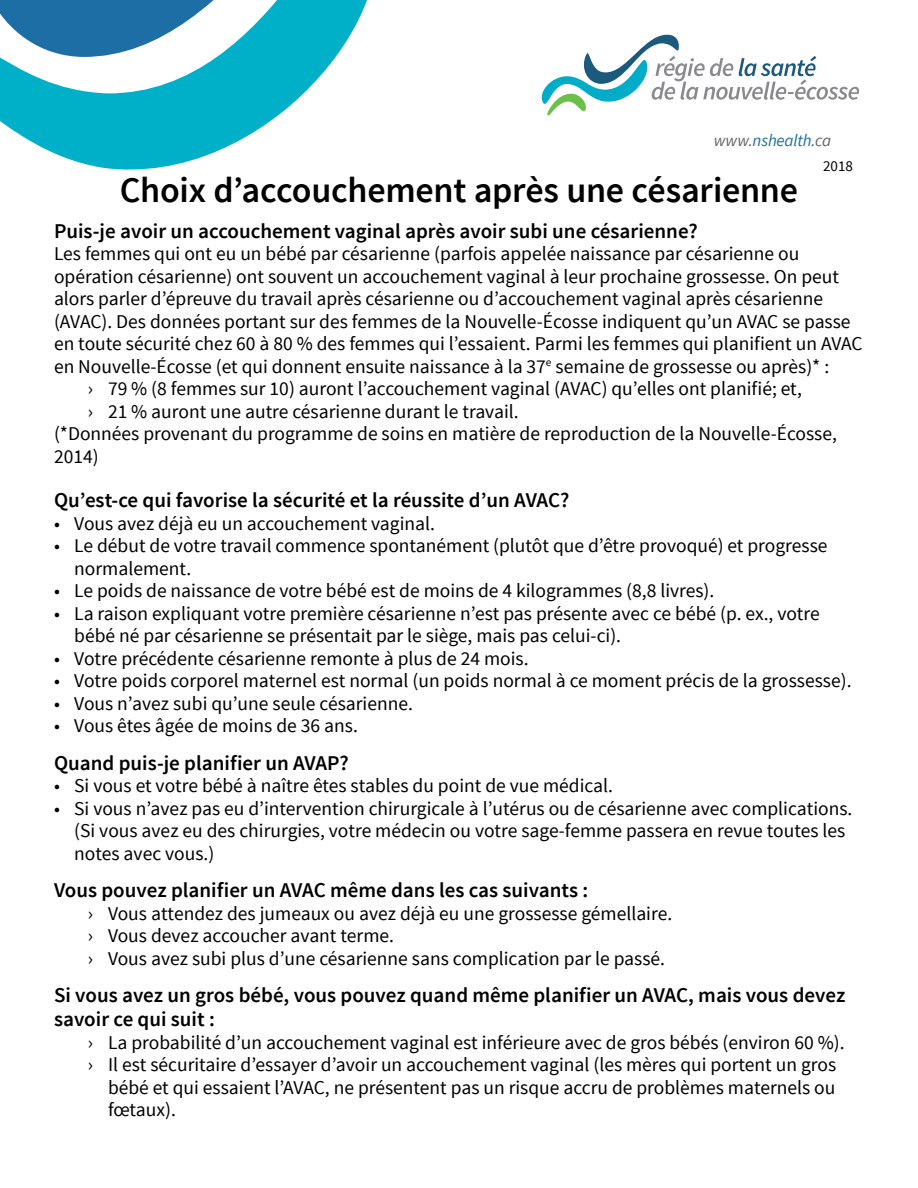
<style>
.page{position:relative;width:918px;height:1188px;background:#fff}
.page>*{position:absolute;margin:0;border:0;box-sizing:border-box;transform-origin:0 0}
.Pamphlet_Title{font:600 36px "Source Sans Pro";letter-spacing:-.005em;color:#000}
.Subheading__small{font:600 21px/24px "Source Sans Pro";color:#000}
.body_text{font:19.5px/22.5px "Source Sans Pro";color:#000}
.t1{font:italic 16.95px "Source Sans Pro";letter-spacing:-.01em;color:#1e6ea6}
.page{font:15px "Source Sans Pro";color:#000}
.s1{color:#636466}
</style>
<div class="page">
<svg style="left:541px;top:34px;width:318px;height:82px"></svg>
<svg style="left:0;top:0;width:367px;height:170px"></svg>
<p class="t1" style="left:714px;top:130px;width:119px"><span class="s1">www.</span>nshealth<span class="s1">.ca</span></p>
<p class="page" style="left:823px;top:157px;width:31px">2018</p>
<p class="Pamphlet_Title" style="left:120px;top:167px;width:680px">Choix d’accouchement après une césarienne</p>
<p class="Subheading__small" style="left:54px;top:220px;width:645px">Puis-je avoir un accouchement vaginal après avoir subi une césarienne?</p>
<p class="body_text" style="left:54px;top:243px;width:810px">Les femmes qui ont eu un bébé par césarienne (parfois appelée naissance par césarienne ou opération césarienne) ont souvent un accouchement vaginal à leur prochaine grossesse. On peut alors parler d’épreuve du travail après césarienne ou d’accouchement vaginal après césarienne (AVAC). Des données portant sur des femmes de la Nouvelle-Écosse indiquent qu’un AVAC se passe en toute sécurité chez 60 à 80 % des femmes qui l’essaient. Parmi les femmes qui planifient un AVAC en Nouvelle-Écosse (et qui donnent ensuite naissance à la 37<sup>e</sup> semaine de grossesse ou après)* :</p>
<p class="body_text" style="left:88px;top:378px;width:716px">› 79 % (8 femmes sur 10) auront l’accouchement vaginal (AVAC) qu’elles ont planifié; et,</p>
<p class="body_text" style="left:88px;top:401px;width:432px">› 21 % auront une autre césarienne durant le travail.</p>
<p class="body_text" style="left:54px;top:423px;width:784px">(*Données provenant du programme de soins en matière de reproduction de la Nouvelle-Écosse,<br>2014)</p>
<p class="Subheading__small" style="left:54px;top:489px;width:517px">Qu’est-ce qui favorise la sécurité et la réussite d’un AVAC?</p>
<p class="body_text" style="left:54px;top:512px;width:383px">• Vous avez déjà eu un accouchement vaginal.</p>
<p class="body_text" style="left:74px;top:535px;width:755px;text-indent:-20px">• Le début de votre travail commence spontanément (plutôt que d’être provoqué) et progresse normalement.</p>
<p class="body_text" style="left:54px;top:580px;width:662px">• Le poids de naissance de votre bébé est de moins de 4 kilogrammes (8,8 livres).</p>
<p class="body_text" style="left:74px;top:602px;width:747px;text-indent:-20px">• La raison expliquant votre première césarienne n’est pas présente avec ce bébé (p. ex., votre bébé né par césarienne se présentait par le siège, mais pas celui-ci).</p>
<p class="body_text" style="left:54px;top:647px;width:476px">• Votre précédente césarienne remonte à plus de 24 mois.</p>
<p class="body_text" style="left:54px;top:670px;width:799px">• Votre poids corporel maternel est normal (un poids normal à ce moment précis de la grossesse).</p>
<p class="body_text" style="left:54px;top:692px;width:360px">• Vous n’avez subi qu’une seule césarienne.</p>
<p class="body_text" style="left:54px;top:715px;width:305px">• Vous êtes âgée de moins de 36 ans.</p>
<p class="Subheading__small" style="left:54px;top:751px;width:296px">Quand puis-je planifier un AVAP?</p>
<p class="body_text" style="left:54px;top:775px;width:561px">• Si vous et votre bébé à naître êtes stables du point de vue médical.</p>
<p class="body_text" style="left:74px;top:797px;width:780px;text-indent:-20px">• Si vous n’avez pas eu d’intervention chirurgicale à l’utérus ou de césarienne avec complications. (Si vous avez eu des chirurgies, votre médecin ou votre sage-femme passera en revue toutes les notes avec vous.)</p>
<p class="Subheading__small" style="left:54px;top:879px;width:536px">Vous pouvez planifier un AVAC même dans les cas suivants :</p>
<p class="body_text" style="left:88px;top:902px;width:586px">› Vous attendez des jumeaux ou avez déjà eu une grossesse gémellaire.</p>
<p class="body_text" style="left:88px;top:925px;width:308px">› Vous devez accoucher avant terme.</p>
<p class="body_text" style="left:88px;top:947px;width:579px">› Vous avez subi plus d’une césarienne sans complication par le passé.</p>
<p class="Subheading__small" style="left:54px;top:984px;width:793px">Si vous avez un gros bébé, vous pouvez quand même planifier un AVAC, mais vous devez savoir ce qui suit :</p>
<p class="body_text" style="left:88px;top:1031px;width:758px">› La probabilité d’un accouchement vaginal est inférieure avec de gros bébés (environ 60 %).</p>
<p class="body_text" style="left:108px;top:1054px;width:730px;text-align:justify;text-indent:-20px">› Il est sécuritaire d’essayer d’avoir un accouchement vaginal (les mères qui portent un gros bébé et qui essaient l’AVAC, ne présentent pas un risque accru de problèmes maternels ou fœtaux).</p>
</div>
